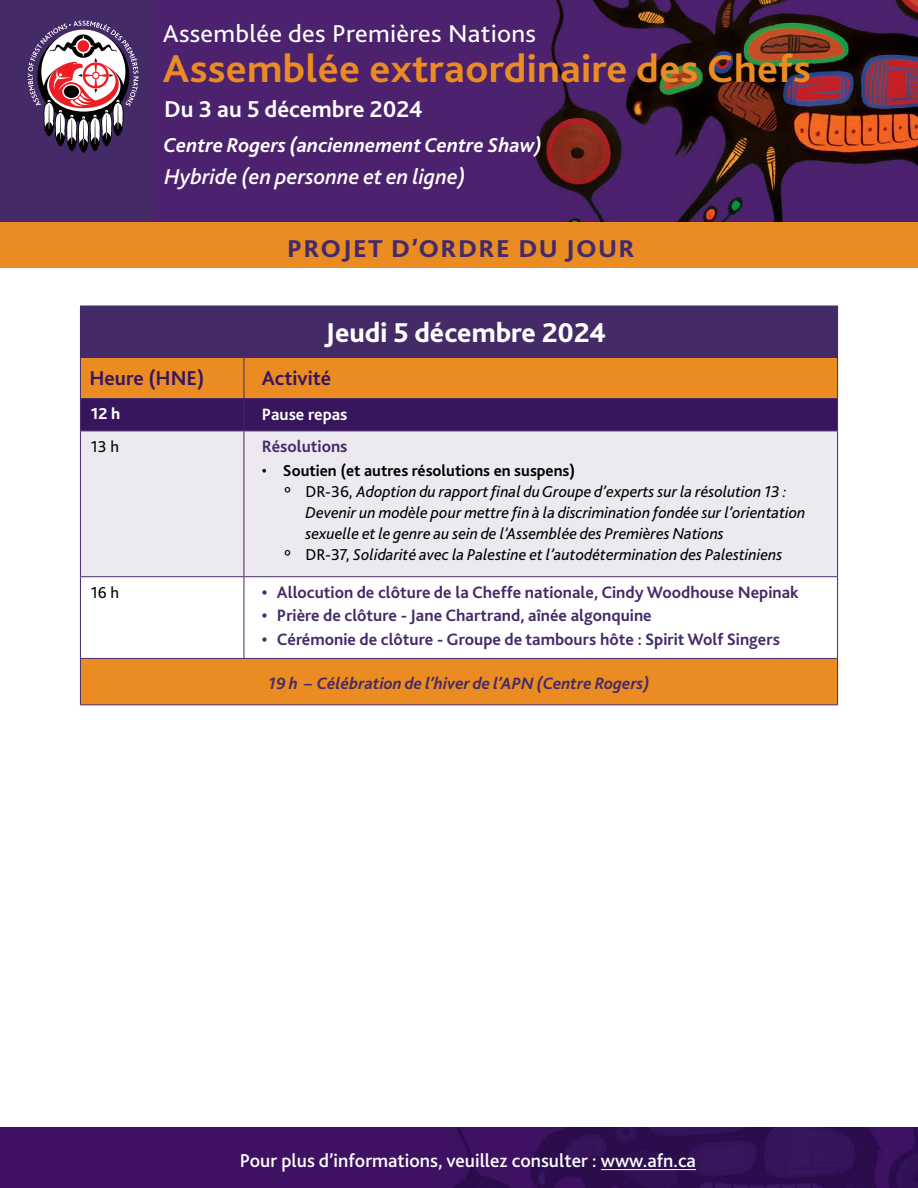
<style>
.page{position:relative;width:918px;height:1188px;background:#fff}
.page>*{position:absolute;margin:0;border:0;box-sizing:border-box;transform-origin:0 0}
.t1{font:700 40.5px "Bliss 2";letter-spacing:.005em;color:#eb8c23;scale:1.05 1}
.t2{font:800 28.5px "Bliss 2";color:#fff}
.t3{font:25.5px "Bliss 2";letter-spacing:.01em;color:#fff;scale:1.05 1}
.t4{font:800 25.5px "Bliss 2";letter-spacing:.05em;color:#452a68;scale:1.05 1}
.t5{font:700 24px "Bliss 2";color:#fff}
.t6{font:italic 500 22.5px "Bliss 2";color:#fff}
.t7{font:italic 700 21px "Bliss 2";color:#fff}
.t8{font:700 21px "Bliss 2";color:#38165e}
.t9{font:500 19.5px "Bliss 2";color:#fff}
.t10{font:700 17.25px "Bliss 2";color:#452a68}
.t11{font:italic 700 17.25px "Bliss 2";color:#452a68}
.t12{font:700 17.25px "Bliss 2";color:#fff}
.t13{font:italic 16.5px "Bliss 2";color:#000}
.t14{font:700 16.5px "Bliss 2";color:#000}
.t15{font:16.5px "Bliss 2";color:#000}
.t16{font:800 16.5px "Bliss 2";color:#fff}
.s1{font-weight:400}
.s2{font-style:normal}
</style>
<div class="page">
<div style="left:0;top:0;width:918px;height:234px;background:#4c226e"></div>
<img style="left:534px;top:0;width:384px;height:222px">
<svg style="left:28px;top:21px;width:111px;height:132px"></svg>
<img style="left:0;top:1128px;width:918px;height:60px">
<div style="left:0;top:222px;width:918px;height:46px;background:#eb8c23"></div>
<hr style="left:601px;top:1169px;width:95px;height:1px;background:#fff">
<div style="left:80px;top:306px;width:758px;height:51px;background:#452a68"></div>
<div style="left:81px;top:358px;width:756px;height:346px;background:#eb8c23"></div>
<div style="left:81px;top:399px;width:756px;height:32px;background:#38165e"></div>
<div style="left:81px;top:432px;width:756px;height:144px;background:#eceaf0"></div>
<svg style="left:81px;top:577px;width:756px;height:81px"></svg>
<hr style="left:80px;top:357px;width:164px;height:1px;background:#452a68">
<hr style="left:80px;top:358px;width:1px;height:40px;background:#452a68">
<hr style="left:244px;top:357px;width:594px;height:1px;background:#452a68">
<hr style="left:244px;top:358px;width:1px;height:40px;background:#452a68">
<hr style="left:837px;top:358px;width:1px;height:40px;background:#452a68">
<hr style="left:80px;top:398px;width:164px;height:1px;background:#452a68">
<hr style="left:80px;top:399px;width:1px;height:32px;background:#452a68">
<hr style="left:244px;top:398px;width:594px;height:1px;background:#452a68">
<hr style="left:244px;top:399px;width:1px;height:32px;background:#452a68">
<hr style="left:837px;top:399px;width:1px;height:32px;background:#452a68">
<hr style="left:80px;top:431px;width:164px;height:1px;background:#452a68">
<hr style="left:80px;top:431px;width:1px;height:145px;background:#452a68">
<hr style="left:244px;top:431px;width:594px;height:1px;background:#452a68">
<hr style="left:244px;top:431px;width:1px;height:145px;background:#452a68">
<hr style="left:837px;top:431px;width:1px;height:145px;background:#452a68">
<hr style="left:80px;top:576px;width:164px;height:1px;background:#452a68">
<hr style="left:80px;top:577px;width:1px;height:81px;background:#452a68">
<hr style="left:244px;top:576px;width:594px;height:1px;background:#452a68">
<hr style="left:244px;top:577px;width:1px;height:81px;background:#452a68">
<hr style="left:837px;top:577px;width:1px;height:81px;background:#452a68">
<hr style="left:80px;top:658px;width:164px;height:1px;background:#452a68">
<hr style="left:80px;top:659px;width:1px;height:45px;background:#452a68">
<hr style="left:244px;top:658px;width:594px;height:1px;background:#452a68">
<hr style="left:837px;top:659px;width:1px;height:45px;background:#452a68">
<hr style="left:80px;top:704px;width:164px;height:1px;background:#452a68">
<hr style="left:244px;top:704px;width:594px;height:1px;background:#452a68">
<h3 class="t3" style="left:163px;top:18px;width:357px">Assemblée des Premières Nations</h3>
<h1 class="t1" style="left:163px;top:43px;width:619px">Assemblée extraordinaire des Chefs</h1>
<h3 class="t5" style="left:164px;top:94px;width:260px">Du 3 au 5 décembre 2024</h3>
<p class="t7" style="left:164px;top:132px;width:380px">Centre Rogers (anciennement Centre Shaw)</p>
<h3 class="t6" style="left:164px;top:163px;width:303px">Hybride (en personne et en ligne)</h3>
<h3 class="t4" style="left:287px;top:232px;width:333px">PROJET D’ORDRE DU JOUR</h3>
<h2 class="t2" style="left:325px;top:315px;width:283px">Jeudi 5 décembre 2024</h2>
<p class="t8" style="left:89px;top:365px;width:117px">Heure (HNE)</p>
<p class="t8" style="left:262px;top:365px;width:71px">Activité</p>
<p class="t16" style="left:91px;top:404px;width:31px">12 h</p>
<p class="t12" style="left:262px;top:403px;width:87px">Pause repas</p>
<p class="t15" style="left:91px;top:436px;width:30px">13 h</p>
<p class="t10" style="left:262px;top:436px;width:87px">Résolutions</p>
<p class="t14" style="left:262px;top:460px;width:315px"><span class="s1">•</span> Soutien (et autres résolutions en suspens)</p>
<p class="t13" style="left:284px;top:481px;width:504px"><span class="s2">º DR-36,</span> Adoption du rapport final du Groupe d’experts sur la résolution 13 :</p>
<p class="t13" style="left:305px;top:502px;width:501px">Devenir un modèle pour mettre fin à la discrimination fondée sur l’orientation</p>
<p class="t13" style="left:305px;top:523px;width:420px">sexuelle et le genre au sein de l’Assemblée des Premières Nations</p>
<p class="t13" style="left:284px;top:544px;width:500px"><span class="s2">º DR-37,</span> Solidarité avec la Palestine et l’autodétermination des Palestiniens</p>
<p class="t15" style="left:91px;top:582px;width:30px">16 h</p>
<p class="t10" style="left:262px;top:582px;width:538px">• Allocution de clôture de la Cheffe nationale, Cindy Woodhouse Nepinak</p>
<p class="t10" style="left:262px;top:605px;width:391px">• Prière de clôture - Jane Chartrand, aînée algonquine</p>
<p class="t10" style="left:262px;top:628px;width:520px">• Cérémonie de clôture - Groupe de tambours hôte : Spirit Wolf Singers</p>
<p class="t11" style="left:269px;top:673px;width:382px">19 h – Célébration de l’hiver de l’APN (Centre Rogers)</p>
<p class="t9" style="left:240px;top:1148px;width:458px">Pour plus d’informations, veuillez consulter : www.afn.ca</p>
</div>
